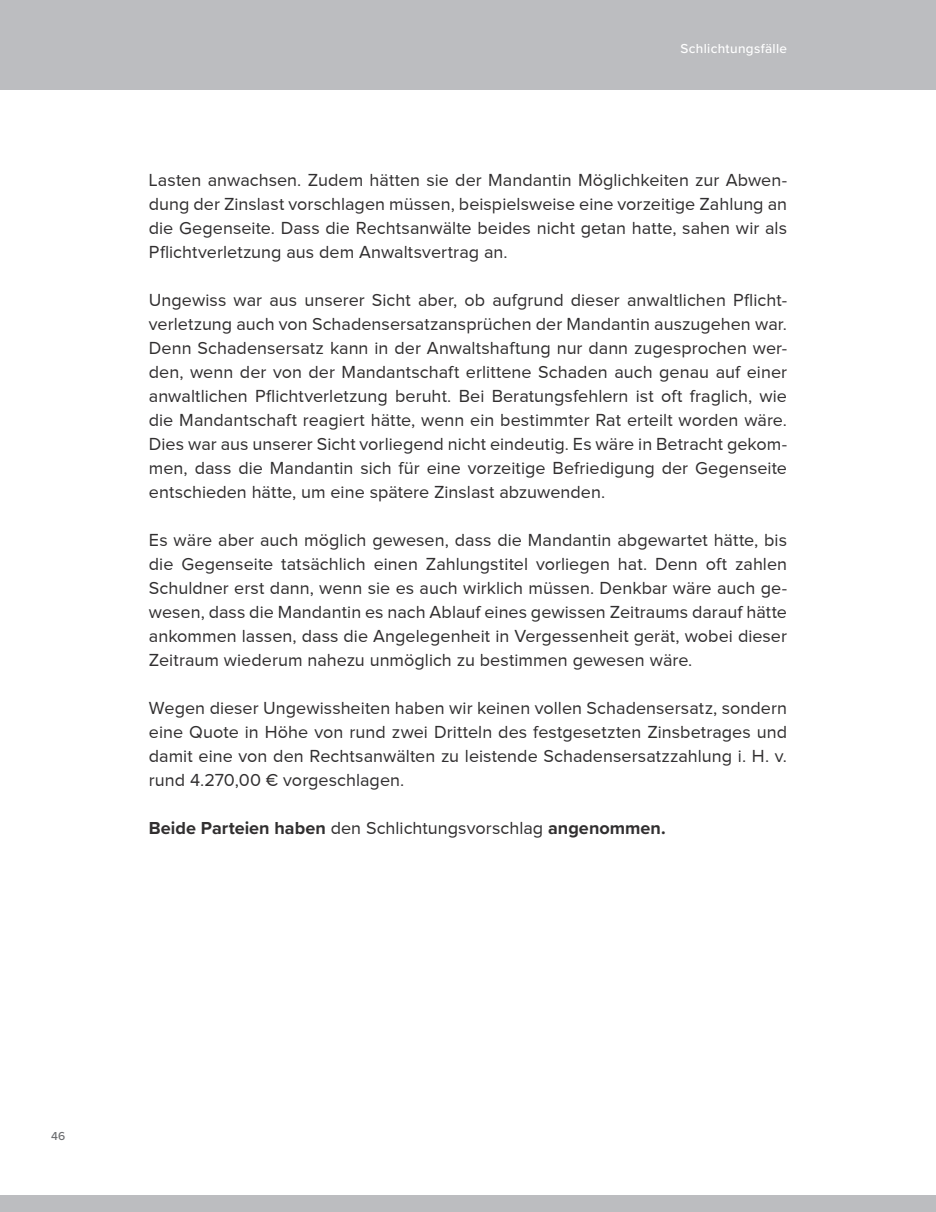
<style>
.page{position:relative;width:936px;height:1212px;background:#fff}
.page>*{position:absolute;margin:0;border:0;box-sizing:border-box;transform-origin:0 0}
.t1{font:18px/24px "Proxima Nova";color:#312f30;text-align:justify}
.t2{font:700 18px "Proxima Nova";letter-spacing:.005em;color:#312f30}
.t3{font:500 13.5px "Proxima Nova";letter-spacing:.025em;color:#fff}
.t4{font:500 12px "Proxima Nova";color:#6c6d70}
.s1{font-weight:400}
</style>
<div class="page">
<div style="left:0;top:0;width:935px;height:89px;background:#bcbdc0"></div>
<div style="left:0;top:1195px;width:935px;height:17px;background:#bcbdc0"></div>
<p class="t3" style="left:680px;top:39px;width:108px">Schlichtungsfälle</p>
<p class="t1" style="left:149px;top:168px;width:639px">Lasten anwachsen. Zudem hätten sie der Mandantin Möglichkeiten zur Abwen&shy;dung der Zinslast vorschlagen müssen, beispielsweise eine vorzeitige Zahlung an die Gegenseite. Dass die Rechtsanwälte beides nicht getan hatte, sahen wir als Pflichtverletzung aus dem Anwaltsvertrag an.</p>
<p class="t1" style="left:149px;top:288px;width:639px">Ungewiss war aus unserer Sicht aber, ob aufgrund dieser anwaltlichen Pflicht&shy;verletzung auch von Schadensersatzansprüchen der Mandantin auszugehen war.<br>Denn Schadensersatz kann in der Anwaltshaftung nur dann zugesprochen wer&shy;den, wenn der von der Mandantschaft erlittene Schaden auch genau auf einer anwaltlichen Pflichtverletzung beruht. Bei Beratungsfehlern ist oft fraglich, wie die Mandantschaft reagiert hätte, wenn ein bestimmter Rat erteilt worden wäre.<br>Dies war aus unserer Sicht vorliegend nicht eindeutig. Es wäre in Betracht gekom&shy;men, dass die Mandantin sich für eine vorzeitige Befriedigung der Gegenseite entschieden hätte, um eine spätere Zinslast abzuwenden.</p>
<p class="t1" style="left:149px;top:527px;width:639px">Es wäre aber auch möglich gewesen, dass die Mandantin abgewartet hätte, bis die Gegenseite tatsächlich einen Zahlungstitel vorliegen hat. Denn oft zahlen Schuldner erst dann, wenn sie es auch wirklich müssen. Denkbar wäre auch ge&shy;wesen, dass die Mandantin es nach Ablauf eines gewissen Zeitraums darauf hätte ankommen lassen, dass die Angelegenheit in Vergessenheit gerät, wobei dieser Zeitraum wiederum nahezu unmöglich zu bestimmen gewesen wäre.</p>
<p class="t1" style="left:149px;top:695px;width:639px">Wegen dieser Ungewissheiten haben wir keinen vollen Schadensersatz, sondern eine Quote in Höhe von rund zwei Dritteln des festgesetzten Zinsbetrages und damit eine von den Rechtsanwälten zu leistende Schadensersatzzahlung i. H. v. rund 4.270,00 € vorgeschlagen.</p>
<p class="t2" style="left:149px;top:814px;width:518px">Beide Parteien haben <span class="s1">den Schlichtungsvorschlag</span> angenommen.</p>
<p class="t4" style="left:51px;top:1127px;width:16px">46</p>
</div>
